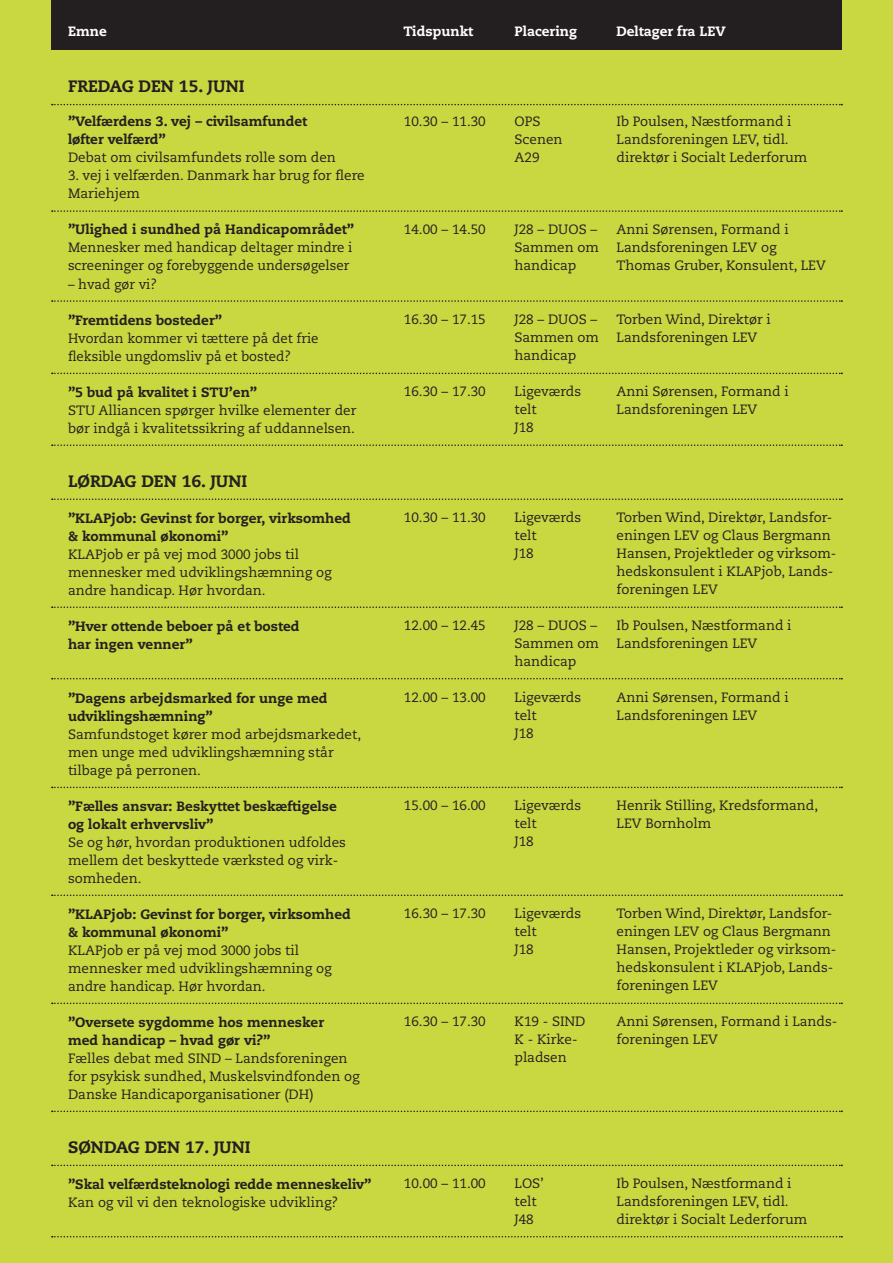
<style>
.page{position:relative;width:893px;height:1263px;background:#c9d841}
.page>*{position:absolute;margin:0;border:0;box-sizing:border-box;transform-origin:0 0}
.t1{font:800 16.5px "Caecilia";color:#231f20}
.t2{font:13.5px/18px "Caecilia";color:#231f20}
.t3{font:800 13.5px/18px "Caecilia";color:#231f20}
.t4{font:800 13.5px "Caecilia";color:#fff}
</style>
<div class="page">
<div style="left:51px;top:0;width:791px;height:49px;background:#231f20"></div>
<svg style="left:52px;top:104px;width:790px;height:1px"></svg>
<svg style="left:52px;top:210px;width:790px;height:2px"></svg>
<svg style="left:52px;top:300px;width:790px;height:2px"></svg>
<svg style="left:52px;top:373px;width:790px;height:1px"></svg>
<svg style="left:52px;top:444px;width:790px;height:2px"></svg>
<svg style="left:52px;top:498px;width:790px;height:2px"></svg>
<svg style="left:52px;top:606px;width:790px;height:2px"></svg>
<svg style="left:52px;top:678px;width:790px;height:1px"></svg>
<svg style="left:52px;top:787px;width:790px;height:1px"></svg>
<svg style="left:52px;top:894px;width:790px;height:2px"></svg>
<svg style="left:52px;top:1110px;width:790px;height:2px"></svg>
<svg style="left:52px;top:1236px;width:790px;height:1px"></svg>
<svg style="left:52px;top:1164px;width:790px;height:2px"></svg>
<svg style="left:52px;top:1002px;width:790px;height:2px"></svg>
<p class="t4" style="left:68px;top:23px;width:40px">Emne</p>
<p class="t4" style="left:404px;top:23px;width:71px">Tidspunkt</p>
<p class="t4" style="left:515px;top:23px;width:64px">Placering</p>
<p class="t4" style="left:617px;top:23px;width:111px">Deltager fra LEV</p>
<p class="t1" style="left:68px;top:76px;width:178px">FREDAG DEN 15. JUNI</p>
<p class="t3" style="left:68px;top:113px;width:241px">”Velfærdens 3. vej – civilsamfundet løfter velfærd”</p>
<p class="t2" style="left:68px;top:149px;width:269px">Debat om civilsamfundets rolle som den</p>
<p class="t2" style="left:68px;top:167px;width:298px">3. vej i velfærden. Danmark har brug for flere<br>Mariehjem</p>
<p class="t3" style="left:68px;top:221px;width:288px">”Ulighed i sundhed på Handicapområdet”</p>
<p class="t2" style="left:68px;top:239px;width:286px">Mennesker med handicap deltager mindre i screeninger og forebyggende undersøgelser</p>
<p class="t2" style="left:68px;top:275px;width:91px">– hvad gør vi?</p>
<p class="t3" style="left:68px;top:311px;width:155px">”Fremtidens bosteder”</p>
<p class="t2" style="left:68px;top:329px;width:252px">Hvordan kommer vi tættere på det frie fleksible ungdomsliv på et bosted?</p>
<p class="t3" style="left:68px;top:383px;width:191px">”5 bud på kvalitet i STU’en”</p>
<p class="t2" style="left:68px;top:401px;width:290px">STU Alliancen spørger hvilke elementer der bør indgå i kvalitetssikring af uddannelsen.</p>
<p class="t1" style="left:68px;top:470px;width:181px">LØRDAG DEN 16. JUNI</p>
<p class="t3" style="left:68px;top:509px;width:284px">”KLAPjob: Gevinst for borger, virksomhed &amp; kommunal økonomi”</p>
<p class="t2" style="left:68px;top:545px;width:265px">KLAPjob er på vej mod 3000 jobs til mennesker med udviklingshæmning og andre handicap. Hør hvordan.</p>
<p class="t3" style="left:68px;top:617px;width:233px">”Hver ottende beboer på et bosted har ingen venner”</p>
<p class="t3" style="left:68px;top:689px;width:261px">”Dagens arbejdsmarked for unge med udviklingshæmning”</p>
<p class="t2" style="left:68px;top:725px;width:295px">Samfundstoget kører mod arbejdsmarkedet, men unge med udviklingshæmning står tilbage på perronen.</p>
<p class="t3" style="left:68px;top:797px;width:270px">”Fælles ansvar: Beskyttet beskæftigelse og lokalt erhvervsliv”</p>
<p class="t2" style="left:68px;top:833px;width:279px">Se og hør, hvordan produktionen udfoldes mellem det beskyttede værksted og virk&shy;somheden.</p>
<p class="t3" style="left:68px;top:905px;width:284px">”KLAPjob: Gevinst for borger, virksomhed &amp; kommunal økonomi”</p>
<p class="t2" style="left:68px;top:941px;width:265px">KLAPjob er på vej mod 3000 jobs til mennesker med udviklingshæmning og andre handicap. Hør hvordan.</p>
<p class="t3" style="left:68px;top:1013px;width:258px">”Oversete sygdomme hos mennesker med handicap – hvad gør vi?”</p>
<p class="t2" style="left:68px;top:1049px;width:293px">Fælles debat med SIND – Landsforeningen for psykisk sundhed, Muskelsvindfonden og<br>Danske Handicaporganisationer (DH)</p>
<p class="t1" style="left:68px;top:1136px;width:184px">SØNDAG DEN 17. JUNI</p>
<p class="t3" style="left:68px;top:1175px;width:305px">”Skal velfærdsteknologi redde menneskeliv”</p>
<p class="t2" style="left:68px;top:1193px;width:272px">Kan og vil vi den teknologiske udvikling?</p>
<p class="t2" style="left:404px;top:112px;width:83px">10.30 – 11.30</p>
<p class="t2" style="left:514px;top:112px;width:50px">OPS<br>Scenen<br>A29</p>
<p class="t2" style="left:617px;top:112px;width:192px">Ib Poulsen, Næstformand i<br>Landsforeningen LEV, tidl. direktør i Socialt Lederforum</p>
<p class="t2" style="left:404px;top:220px;width:83px">14.00 – 14.50</p>
<p class="t2" style="left:514px;top:220px;width:86px">J28 – DUOS –<br>Sammen om handicap</p>
<p class="t2" style="left:617px;top:220px;width:211px">Anni Sørensen, Formand i<br>Landsforeningen LEV og<br>Thomas Gruber, Konsulent, LEV</p>
<p class="t2" style="left:404px;top:310px;width:83px">16.30 – 17.15</p>
<p class="t2" style="left:404px;top:382px;width:83px">16.30 – 17.30</p>
<p class="t2" style="left:514px;top:310px;width:86px">J28 – DUOS –<br>Sammen om handicap</p>
<p class="t2" style="left:514px;top:382px;width:68px">Ligeværds telt<br>J18</p>
<p class="t2" style="left:617px;top:310px;width:156px">Torben Wind, Direktør i<br>Landsforeningen LEV</p>
<p class="t2" style="left:617px;top:382px;width:174px">Anni Sørensen, Formand i<br>Landsforeningen LEV</p>
<p class="t2" style="left:404px;top:508px;width:83px">10.30 – 11.30</p>
<p class="t2" style="left:404px;top:616px;width:83px">12.00 – 12.45</p>
<p class="t2" style="left:404px;top:688px;width:83px">12.00 – 13.00</p>
<p class="t2" style="left:514px;top:508px;width:68px">Ligeværds telt<br>J18</p>
<p class="t2" style="left:514px;top:616px;width:86px">J28 – DUOS –<br>Sammen om handicap</p>
<p class="t2" style="left:514px;top:688px;width:68px">Ligeværds telt<br>J18</p>
<p class="t2" style="left:617px;top:508px;width:221px">Torben Wind, Direktør, Landsfor&shy;eningen LEV og Claus Bergmann<br>Hansen, Projektleder og virksom&shy;hedskonsulent i KLAPjob, Lands&shy;foreningen LEV</p>
<p class="t2" style="left:617px;top:616px;width:176px">Ib Poulsen, Næstformand i<br>Landsforeningen LEV</p>
<p class="t2" style="left:617px;top:688px;width:174px">Anni Sørensen, Formand i<br>Landsforeningen LEV</p>
<p class="t2" style="left:404px;top:796px;width:83px">15.00 – 16.00</p>
<p class="t2" style="left:514px;top:796px;width:68px">Ligeværds telt<br>J18</p>
<p class="t2" style="left:617px;top:796px;width:203px">Henrik Stilling, Kredsformand,<br>LEV Bornholm</p>
<p class="t2" style="left:404px;top:904px;width:83px">16.30 – 17.30</p>
<p class="t2" style="left:404px;top:1012px;width:83px">16.30 – 17.30</p>
<p class="t2" style="left:514px;top:904px;width:68px">Ligeværds telt<br>J18</p>
<p class="t2" style="left:514px;top:1012px;width:73px">K19 - SIND<br>K - Kirke&shy;pladsen</p>
<p class="t2" style="left:617px;top:904px;width:221px">Torben Wind, Direktør, Landsfor&shy;eningen LEV og Claus Bergmann<br>Hansen, Projektleder og virksom&shy;hedskonsulent i KLAPjob, Lands&shy;foreningen LEV</p>
<p class="t2" style="left:617px;top:1012px;width:222px">Anni Sørensen, Formand i Lands&shy;foreningen LEV</p>
<p class="t2" style="left:404px;top:1174px;width:83px">10.00 – 11.00</p>
<p class="t2" style="left:514px;top:1174px;width:31px">LOS’ telt<br>J48</p>
<p class="t2" style="left:617px;top:1174px;width:192px">Ib Poulsen, Næstformand i<br>Landsforeningen LEV, tidl. direktør i Socialt Lederforum</p>
</div>
